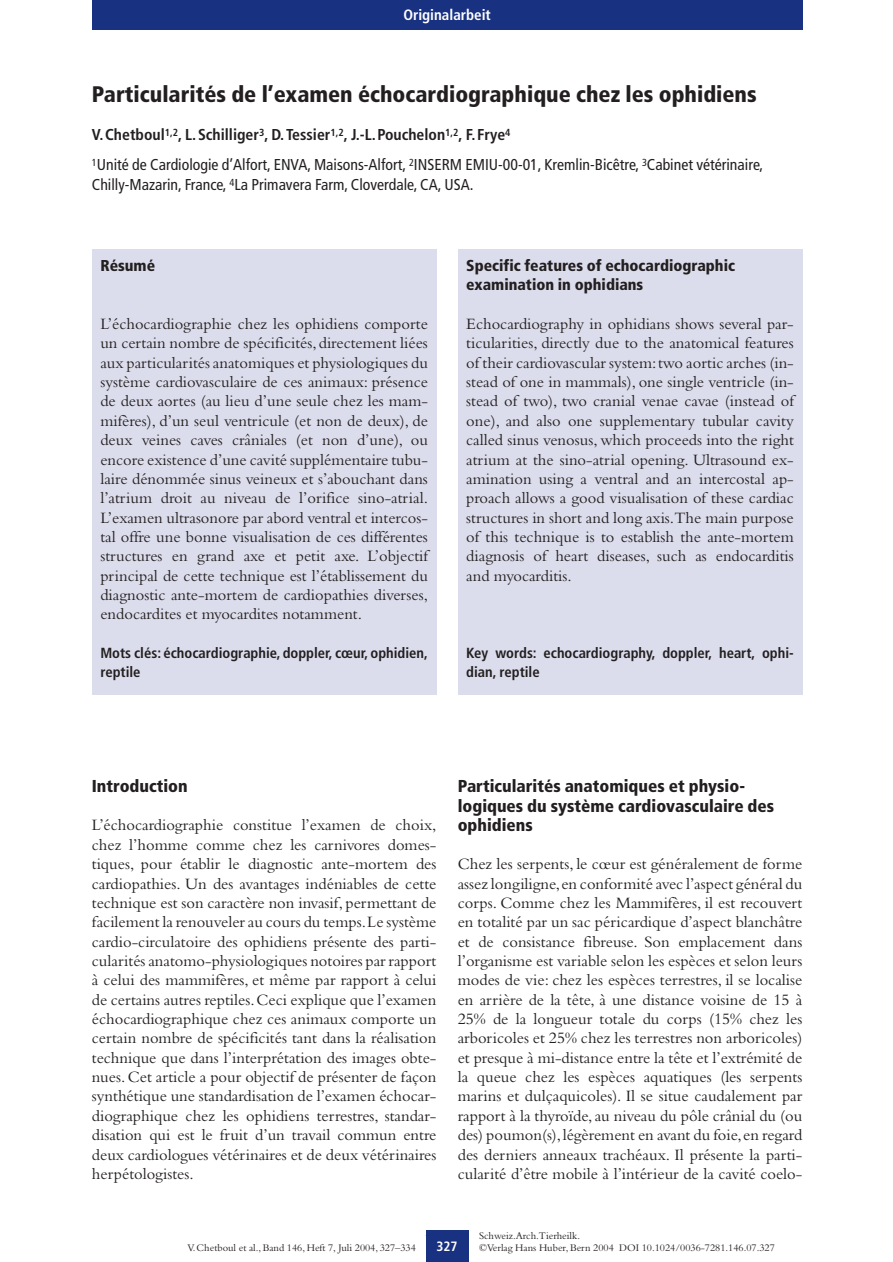
<style>
.page{position:relative;width:893px;height:1262px;background:#fff}
.page>*{position:absolute;margin:0;border:0;box-sizing:border-box;transform-origin:0 0}
.t1{font:900 condensed 22.5px "Frutiger";color:#231f20}
.t2{font:900 condensed 17.25px/19.5px "Frutiger";color:#231f20}
.t3{font:16.5px/19.4px "Bembo";color:#231f20;text-align:justify}
.t4{font:condensed 15.75px/30px "Frutiger";color:#231f20}
.t5{font:900 condensed 15.75px/19.4px "Frutiger";color:#231f20}
.t6{font:700 condensed 15px "Frutiger";color:#fff}
.t7{font:700 condensed 14.7px/19.4px "Frutiger";color:#231f20}
.t8{font:700 condensed 13.5px "Frutiger";color:#fff}
.t9{font:10.5px "Bembo";color:#231f20}
.s1{font-weight:700}
</style>
<div class="page">
<div style="left:92px;top:0;width:710px;height:30px;background:#183181"></div>
<div style="left:92px;top:250px;width:344px;height:445px;background:#dcddec"></div>
<div style="left:458px;top:250px;width:344px;height:445px;background:#dcddec"></div>
<div style="left:426px;top:1229px;width:42px;height:32px;background:#183181"></div>
<p class="t6" style="left:403px;top:9px;width:89px">Originalarbeit</p>
<h1 class="t1" style="left:92px;top:85px;width:666px">Particularités de l’examen échocardiographique chez les ophidiens</h1>
<p class="t4" style="left:92px;top:121px;width:672px"><span class="s1">V.Chetboul</span><sup>1,2</sup><span class="s1">, L.Schilliger</span><sup>3</sup><span class="s1">, D.Tessier</span><sup>1,2</sup><span class="s1">, J.-L.Pouchelon</span><sup>1,2</sup><span class="s1">, F.Frye</span><sup>4<br></sup><sup>1</sup>Unité de Cardiologie d’Alfort, ENVA, Maisons-Alfort, <sup>2</sup>INSERM EMIU-00-01, Kremlin-Bicêtre, <sup>3</sup>Cabinet vétérinaire,</p>
<p class="t4" style="left:92px;top:170px;width:383px">Chilly-Mazarin, France, <sup>4</sup>La Primavera Farm, Cloverdale, CA, USA.</p>
<p class="t5" style="left:100px;top:257px;width:56px">Résumé</p>
<p class="t3" style="left:100px;top:316px;width:329px">L’échocardiographie chez les ophidiens comporte un certain nombre de spécificités,directement liées aux particularités anatomiques et physiologiques du système cardiovasculaire de ces animaux: présence de deux aortes (au lieu d’une seule chez les mam&shy;mifères), d’un seul ventricule (et non de deux), de deux veines caves crâniales (et non d’une), ou encore existence d’une cavité supplémentaire tubu&shy;laire dénommée sinus veineux et s’abouchant dans l’atrium droit au niveau de l’orifice sino-atrial.<br>L’examen ultrasonore par abord ventral et intercos&shy;tal offre une bonne visualisation de ces différentes structures en grand axe et petit axe. L’objectif principal de cette technique est l’établissement du diagnostic ante-mortem de cardiopathies diverses, endocardites et myocardites notamment.</p>
<p class="t7" style="left:100px;top:644px;width:329px">Mots clés: échocardiographie, doppler, cœur, ophidien, reptile</p>
<p class="t5" style="left:466px;top:257px;width:270px">Specific features of echocardiographic examination in ophidians</p>
<p class="t3" style="left:466px;top:316px;width:329px">Echocardiography in ophidians shows several par&shy;ticularities, directly due to the anatomical features of their cardiovascular system:two aortic arches (in&shy;stead of one in mammals), one single ventricle (in&shy;stead of two), two cranial venae cavae (instead of one), and also one supplementary tubular cavity called sinus venosus, which proceeds into the right atrium at the sino-atrial opening. Ultrasound ex&shy;amination using a ventral and an intercostal ap&shy;proach allows a good visualisation of these cardiac structures in short and long axis.The main purpose of this technique is to establish the ante-mortem diagnosis of heart diseases, such as endocarditis and myocarditis.</p>
<p class="t7" style="left:466px;top:644px;width:329px">Key words: echocardiography, doppler, heart, ophi&shy;dian, reptile</p>
<p class="t2" style="left:92px;top:778px;width:97px">Introduction</p>
<p class="t3" style="left:92px;top:817px;width:346px">L’échocardiographie constitue l’examen de choix, chez l’homme comme chez les carnivores domes&shy;tiques, pour établir le diagnostic ante-mortem des cardiopathies. Un des avantages indéniables de cette technique est son caractère non invasif, permettant de facilement la renouveler au cours du temps.Le système cardio-circulatoire des ophidiens présente des parti&shy;cularités anatomo-physiologiques notoires par rapport à celui des mammifères, et même par rapport à celui de certains autres reptiles.Ceci explique que l’examen échocardiographique chez ces animaux comporte un certain nombre de spécificités tant dans la réalisation technique que dans l’interprétation des images obte&shy;nues. Cet article a pour objectif de présenter de façon synthétique une standardisation de l’examen échocar&shy;diographique chez les ophidiens terrestres, standar&shy;disation qui est le fruit d’un travail commun entre deux cardiologues vétérinaires et de deux vétérinaires herpétologistes.</p>
<p class="t2" style="left:458px;top:777px;width:318px">Particularités anatomiques et physio&shy;logiques du système cardiovasculaire des ophidiens</p>
<p class="t3" style="left:458px;top:856px;width:346px">Chez les serpents, le cœur est généralement de forme assez longiligne,en conformité avec l’aspect général du corps. Comme chez les Mammifères, il est recouvert en totalité par un sac péricardique d’aspect blanchâtre et de consistance fibreuse. Son emplacement dans l’organisme est variable selon les espèces et selon leurs modes de vie: chez les espèces terrestres, il se localise en arrière de la tête, à une distance voisine de 15 à 25% de la longueur totale du corps (15% chez les arboricoles et 25% chez les terrestres non arboricoles) et presque à mi-distance entre la tête et l’extrémité de la queue chez les espèces aquatiques (les serpents marins et dulçaquicoles). Il se situe caudalement par rapport à la thyroïde, au niveau du pôle crânial du (ou des) poumon(s),légèrement en avant du foie,en regard des derniers anneaux trachéaux. Il présente la parti&shy;cularité d’être mobile à l’intérieur de la cavité coelo-</p>
<p class="t9" style="left:479px;top:1232px;width:103px">Schweiz.Arch.Tierheilk.</p>
<p class="t8" style="left:436px;top:1240px;width:23px">327</p>
<p class="t9" style="left:187px;top:1244px;width:230px">V.Chetboul et al., Band 146, Heft 7, Juli 2004, 327–334</p>
<p class="t9" style="left:479px;top:1244px;width:297px">©Verlag Hans Huber, Bern 2004 DOI 10.1024/0036-7281.146.07.327</p>
</div>
